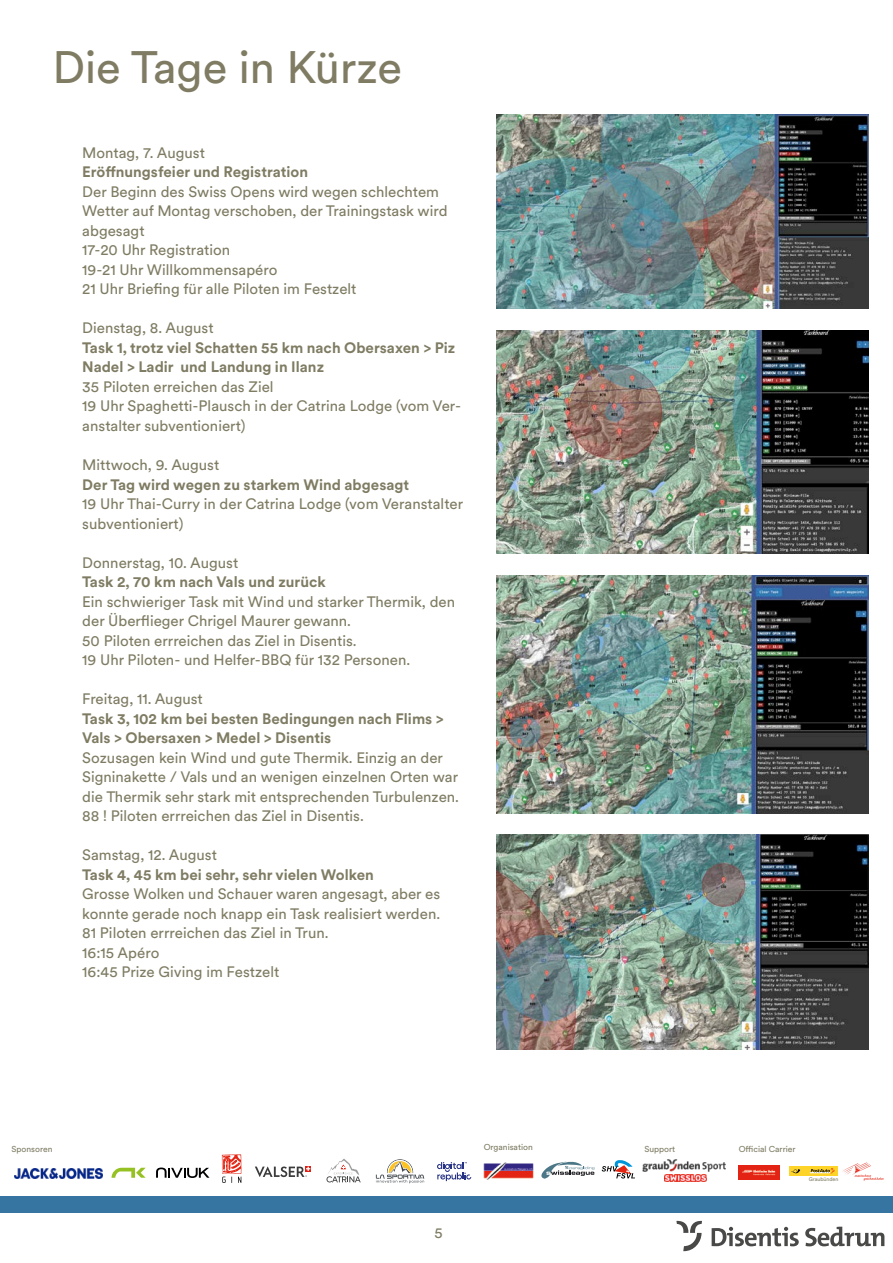
<style>
.page{position:relative;width:893px;height:1263px;background:#fff}
.page>*{position:absolute;margin:0;border:0;box-sizing:border-box;transform-origin:0 0}
.Events_Überschrift{font:45px "Circulargraubuenden";color:#7f7c63}
.Lauftext_D{font:15px/19.5px "Circulargraubuenden";color:#7f7c63}
.Lauftext_D-2{font:700 15px/19.5px "Circulargraubuenden";color:#7f7c63}
.t1{font:14.7px "Circulargraubuenden";color:#7f7c63}
.t2{font:8.55px "Circulargraubuenden";color:#7f7c63}
.t3{font:5.25px "Circulargraubuenden";color:#7f7c63}
</style>
<div class="page">
<div style="left:0;top:1196px;width:893px;height:17px;background:#3675a1"></div>
<img style="left:484px;top:1162px;width:50px;height:18px">
<svg style="left:541px;top:1161px;width:53px;height:18px"></svg>
<svg style="left:602px;top:1160px;width:33px;height:18px"></svg>
<img style="left:739px;top:1165px;width:40px;height:14px">
<svg style="left:842px;top:1162px;width:41px;height:18px"></svg>
<div style="left:788px;top:1166px;width:49px;height:10px;background:#ffd428"></div>
<svg style="left:810px;top:1168px;width:24px;height:5px"></svg>
<svg style="left:791px;top:1169px;width:10px;height:4px"></svg>
<svg style="left:222px;top:1154px;width:19px;height:29px"></svg>
<img style="left:14px;top:1169px;width:88px;height:9px">
<svg style="left:255px;top:1166px;width:56px;height:11px"></svg>
<svg style="left:376px;top:1159px;width:48px;height:24px"></svg>
<svg style="left:326px;top:1159px;width:35px;height:23px"></svg>
<svg style="left:156px;top:1167px;width:53px;height:11px"></svg>
<svg style="left:112px;top:1168px;width:34px;height:10px"></svg>
<svg style="left:437px;top:1162px;width:34px;height:19px"></svg>
<img style="left:643px;top:1159px;width:83px;height:12px">
<img style="left:665px;top:1174px;width:41px;height:8px">
<svg style="left:712px;top:1227px;width:87px;height:19px"></svg>
<svg style="left:805px;top:1226px;width:79px;height:20px"></svg>
<svg style="left:676px;top:1221px;width:26px;height:30px"></svg>
<img style="left:497px;top:115px;width:372px;height:193px">
<img style="left:497px;top:330px;width:372px;height:224px">
<img style="left:497px;top:575px;width:372px;height:238px">
<img style="left:497px;top:834px;width:372px;height:215px">
<p class="Events_Überschrift" style="left:53px;top:37px;width:351px">Die Tage in Kürze</p>
<p class="Lauftext_D" style="left:82px;top:142px;width:124px">Montag, 7. August</p>
<p class="Lauftext_D-2" style="left:82px;top:162px;width:227px">Eröffnungsfeier und Registration</p>
<p class="Lauftext_D" style="left:82px;top:181px;width:367px">Der Beginn des Swiss Opens wird wegen schlechtem<br>Wetter auf Montag verschoben, der Trainingstask wird abgesagt</p>
<p class="Lauftext_D" style="left:82px;top:240px;width:149px">17-20 Uhr Registration</p>
<p class="Lauftext_D" style="left:82px;top:259px;width:276px">19-21 Uhr Willkommensapéro<br>21 Uhr Briefing für alle Piloten im Festzelt</p>
<p class="Lauftext_D" style="left:82px;top:318px;width:133px">Dienstag, 8. August</p>
<p class="Lauftext_D-2" style="left:82px;top:337px;width:375px">Task 1, trotz viel Schatten 55 km nach Obersaxen &gt; Piz<br>Nadel &gt; Ladir und Landung in Ilanz</p>
<p class="Lauftext_D" style="left:82px;top:376px;width:193px">35 Piloten erreichen das Ziel</p>
<p class="Lauftext_D" style="left:82px;top:396px;width:380px">19 Uhr Spaghetti-Plausch in der Catrina Lodge (vom Ver&shy;anstalter subventioniert)</p>
<p class="Lauftext_D" style="left:82px;top:454px;width:139px">Mittwoch, 9. August</p>
<p class="Lauftext_D-2" style="left:82px;top:474px;width:328px">Der Tag wird wegen zu starkem Wind abgesagt</p>
<p class="Lauftext_D" style="left:82px;top:493px;width:382px">19 Uhr Thai-Curry in der Catrina Lodge (vom Veranstalter subventioniert)</p>
<p class="Lauftext_D" style="left:82px;top:552px;width:157px">Donnerstag, 10. August</p>
<p class="Lauftext_D-2" style="left:82px;top:571px;width:245px">Task 2, 70 km nach Vals und zurück</p>
<p class="Lauftext_D" style="left:82px;top:591px;width:374px">Ein schwieriger Task mit Wind und starker Thermik, den der Überflieger Chrigel Maurer gewann.</p>
<p class="Lauftext_D" style="left:82px;top:630px;width:276px">50 Piloten errreichen das Ziel in Disentis.</p>
<p class="Lauftext_D" style="left:82px;top:649px;width:329px">19 Uhr Piloten- und Helfer-BBQ für 132 Personen.</p>
<p class="Lauftext_D" style="left:82px;top:688px;width:122px">Freitag, 11. August</p>
<p class="Lauftext_D-2" style="left:82px;top:708px;width:363px">Task 3, 102 km bei besten Bedingungen nach Flims &gt;<br>Vals &gt; Obersaxen &gt; Medel &gt; Disentis</p>
<p class="Lauftext_D" style="left:82px;top:747px;width:378px">Sozusagen kein Wind und gute Thermik. Einzig an der<br>Signinakette / Vals und an wenigen einzelnen Orten war die Thermik sehr stark mit entsprechenden Turbulenzen.</p>
<p class="Lauftext_D" style="left:82px;top:805px;width:283px">88 ! Piloten errreichen das Ziel in Disentis.</p>
<p class="Lauftext_D" style="left:82px;top:844px;width:136px">Samstag, 12. August</p>
<p class="Lauftext_D-2" style="left:82px;top:864px;width:293px">Task 4, 45 km bei sehr, sehr vielen Wolken</p>
<p class="Lauftext_D" style="left:82px;top:883px;width:359px">Grosse Wolken und Schauer waren angesagt, aber es konnte gerade noch knapp ein Task realisiert werden.</p>
<p class="Lauftext_D" style="left:82px;top:922px;width:248px">81 Piloten errreichen das Ziel in Trun.</p>
<p class="Lauftext_D" style="left:82px;top:942px;width:79px">16:15 Apéro</p>
<p class="Lauftext_D" style="left:82px;top:961px;width:198px">16:45 Prize Giving im Festzelt</p>
<p class="t2" style="left:11px;top:1143px;width:43px">Sponsoren</p>
<p class="t2" style="left:484px;top:1141px;width:51px">Organisation</p>
<p class="t2" style="left:739px;top:1143px;width:58px">Official Carrier</p>
<p class="t2" style="left:644px;top:1143px;width:32px">Support</p>
<p class="t3" style="left:809px;top:1176px;width:31px">Graubünden</p>
<p class="t1" style="left:434px;top:1223px;width:10px">5</p>
</div>
